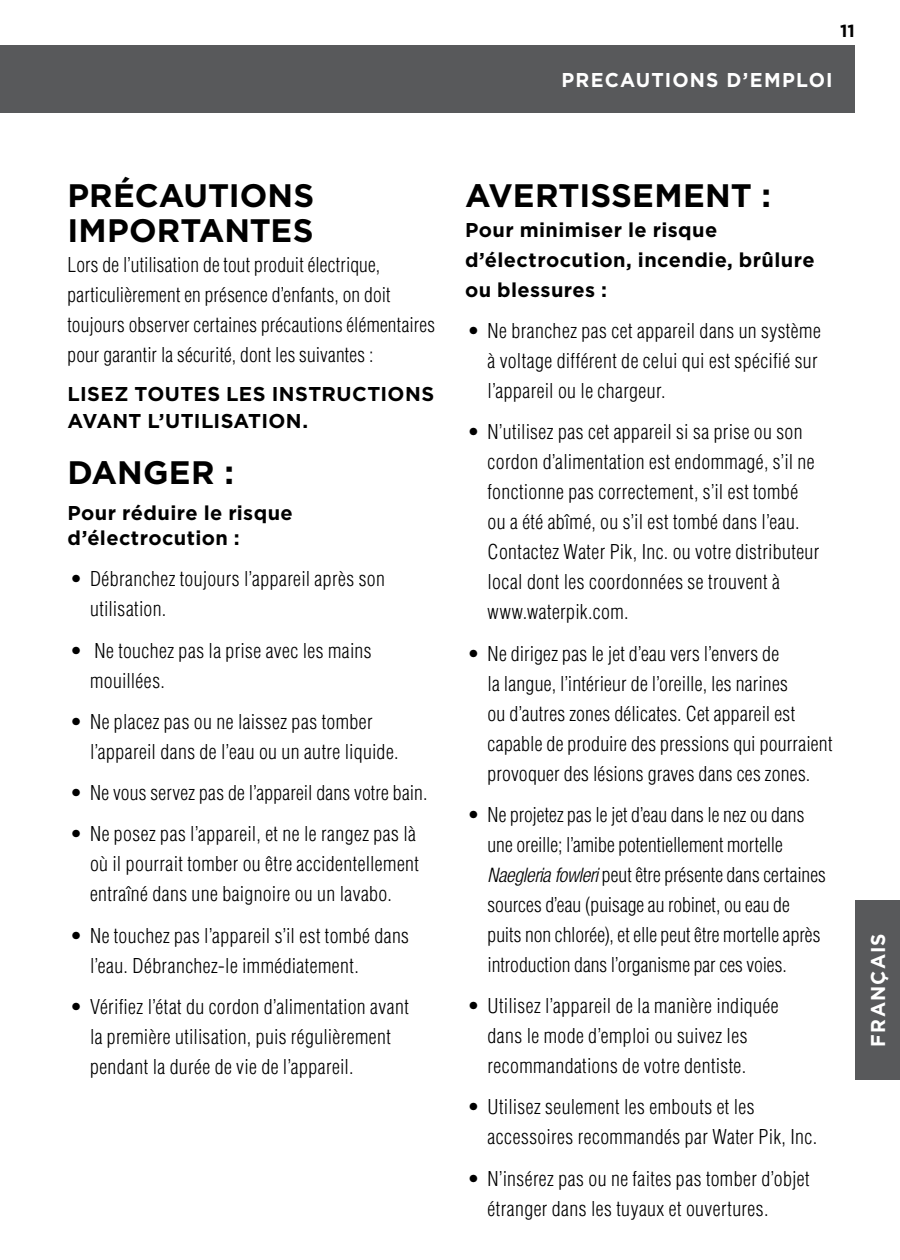
<style>
.page{position:relative;width:900px;height:1260px;background:#fff}
.page>*{position:absolute;margin:0;border:0;box-sizing:border-box;transform-origin:0 0}
.t1{font:700 32.5px/35px "Gotham";color:#000}
.t2{font:300 condensed 20px/30px "Helvetica";letter-spacing:.015em;color:#000}
.t3{font:700 20px/30px "Gotham";letter-spacing:.02em;color:#000}
.t4{font:700 20px "Gotham";letter-spacing:.06em;color:#fff;scale:.96 1}
.t5{font:700 17.5px "Gotham";color:#000}
.s1{font-family:"Helvetica Neue";font-style:italic}
</style>
<div class="page">
<div style="left:0;top:45px;width:855px;height:67px;background:#58595b"></div>
<div style="left:855px;top:900px;width:45px;height:180px;background:#58595b"></div>
<p class="t5" style="left:840px;top:21px;width:16px">11</p>
<p class="t4" style="left:562px;top:68px;width:284px">PRECAUTIONS D’EMPLOI</p>
<h1 class="t1" style="left:68px;top:177px;width:248px">PRÉCAUTIONS<br>IMPORTANTES</h1>
<p class="t2" style="left:68px;top:250px;width:369px">Lors de l’utilisation de tout produit électrique, particulièrement en présence d’enfants, on doit toujours observer certaines précautions élémentaires pour garantir la sécurité, dont les suivantes :</p>
<p class="t3" style="left:68px;top:379px;width:368px;line-height:27.5px">LISEZ TOUTES LES INSTRUCTIONS<br>AVANT L’UTILISATION.</p>
<h1 class="t1" style="left:68px;top:454px;width:168px">DANGER :</h1>
<p class="t3" style="left:68px;top:500px;width:227px;line-height:25px">Pour réduire le risque d’électrocution :</p>
<p class="t2" style="left:90px;top:564px;width:297px;text-indent:-20px">• Débranchez toujours l’appareil après son utilisation.</p>
<p class="t2" style="left:90px;top:635px;width:283px;text-indent:-20px">• Ne touchez pas la prise avec les mains mouillées.</p>
<p class="t2" style="left:90px;top:707px;width:310px;text-indent:-20px">• Ne placez pas ou ne laissez pas tomber l’appareil dans de l’eau ou un autre liquide.</p>
<p class="t2" style="left:70px;top:778px;width:359px">• Ne vous servez pas de l’appareil dans votre bain.</p>
<p class="t2" style="left:90px;top:819px;width:331px;text-indent:-20px">• Ne posez pas l’appareil, et ne le rangez pas là où il pourrait tomber ou être accidentellement entraîné dans une baignoire ou un lavabo.</p>
<p class="t2" style="left:90px;top:920px;width:321px;text-indent:-20px">• Ne touchez pas l’appareil s’il est tombé dans l’eau. Débranchez-le immédiatement.</p>
<p class="t2" style="left:90px;top:992px;width:320px;text-indent:-20px">• Vérifiez l’état du cordon d’alimentation avant la première utilisation, puis régulièrement pendant la durée de vie de l’appareil.</p>
<h1 class="t1" style="left:465px;top:177px;width:308px">AVERTISSEMENT :</h1>
<p class="t3" style="left:465px;top:214px;width:351px">Pour minimiser le risque d’électrocution, incendie, brûlure ou blessures :</p>
<p class="t2" style="left:488px;top:316px;width:335px;text-indent:-20px">• Ne branchez pas cet appareil dans un système à voltage différent de celui qui est spécifié sur l’appareil ou le chargeur.</p>
<p class="t2" style="left:488px;top:417px;width:333px;text-indent:-20px">• N’utilisez pas cet appareil si sa prise ou son cordon d’alimentation est endommagé, s’il ne fonctionne pas correctement, s’il est tombé ou a été abîmé, ou s’il est tombé dans l’eau.<br>Contactez Water Pik, Inc. ou votre distributeur local dont les coordonnées se trouvent à www.waterpik.com.</p>
<p class="t2" style="left:488px;top:638px;width:346px;text-indent:-20px">• Ne dirigez pas le jet d’eau vers l’envers de<br>la langue, l’intérieur de l’oreille, les narines<br>ou d’autres zones délicates. Cet appareil est capable de produire des pressions qui pourraient provoquer des lésions graves dans ces zones.</p>
<p class="t2" style="left:488px;top:800px;width:340px;text-indent:-20px">• Ne projetez pas le jet d’eau dans le nez ou dans une oreille; l’amibe potentiellement mortelle <span class="s1">Naegleria fowleri</span> peut être présente dans certaines sources d’eau (puisage au robinet, ou eau de puits non chlorée), et elle peut être mortelle après introduction dans l’organisme par ces voies.</p>
<p class="t2" style="left:488px;top:991px;width:293px;text-indent:-20px">• Utilisez l’appareil de la manière indiquée dans le mode d’emploi ou suivez les recommandations de votre dentiste.</p>
<p class="t2" style="left:488px;top:1092px;width:331px;text-indent:-20px">• Utilisez seulement les embouts et les accessoires recommandés par Water Pik, Inc.</p>
<p class="t2" style="left:488px;top:1163px;width:323px;text-indent:-20px">• N’insérez pas ou ne faites pas tomber d’objet étranger dans les tuyaux et ouvertures.</p>
<p class="t4" style="left:866px;top:1047px;width:118px;rotate:-90deg">Français</p>
</div>
